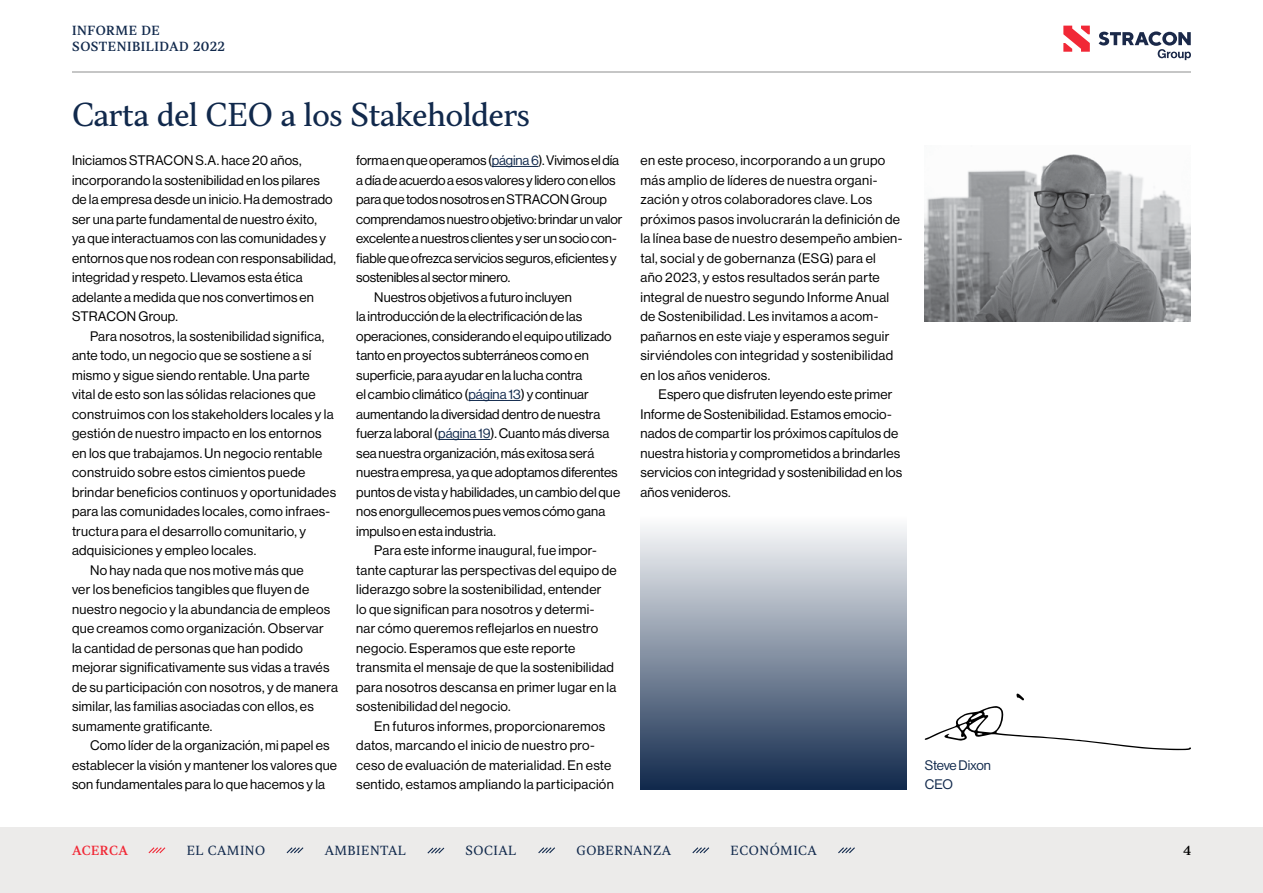
<style>
.page{position:relative;width:1263px;height:893px;background:#fff}
.page>*{position:absolute;margin:0;border:0;box-sizing:border-box;transform-origin:0 0}
.H3_-_Section{font:30px "TT Jenevers Trl";letter-spacing:-.015em;color:#11294c}
.P2a{font:13.5px/19.5px "Haas Grot Disp 55 Roman";letter-spacing:.015em;color:#000}
.P1a{font:13.5px/19.5px "Haas Grot Disp 55 Roman";letter-spacing:.01em;color:#000}
.P2a-2{font:13.5px/19.5px "Haas Grot Disp 55 Roman";letter-spacing:-.01em;color:#000}
.P1a-2{font:13.5px/19.5px "Haas Grot Disp 55 Roman";letter-spacing:-.015em;color:#11294c}
.t1{font:12px "TT Jenevers Trl";letter-spacing:.04em;color:#11294c}
.t2{font:500 12px/16.5px "TT Jenevers Trl";letter-spacing:.04em;color:#11294c}
.t3{font:500 12px "TT Jenevers Trl";letter-spacing:.04em;color:#f12836}
.t4{font:500 12px "TT Jenevers Trl";color:#000}
.s1{color:#11294c}
</style>
<div class="page">
<div style="left:0;top:827px;width:1263px;height:66px;background:#ecebea"></div>
<div style="left:640px;top:516px;width:267px;height:273px;background:linear-gradient(to bottom,#fdfdfd,#11294c)"></div>
<img style="left:925px;top:154px;width:266px;height:167px">
<svg style="left:925px;top:706px;width:266px;height:44px"></svg>
<svg style="left:1016px;top:694px;width:8px;height:6px"></svg>
<hr style="left:492px;top:166px;width:46px;height:1px;background:#11294c">
<hr style="left:468px;top:400px;width:53px;height:1px;background:#11294c">
<hr style="left:438px;top:439px;width:53px;height:1px;background:#11294c">
<svg style="left:1063px;top:26px;width:27px;height:26px"></svg>
<svg style="left:1098px;top:31px;width:93px;height:29px"></svg>
<svg style="left:286px;top:847px;width:18px;height:7px"></svg>
<svg style="left:692px;top:847px;width:18px;height:7px"></svg>
<svg style="left:838px;top:847px;width:17px;height:7px"></svg>
<svg style="left:538px;top:847px;width:17px;height:7px"></svg>
<svg style="left:427px;top:847px;width:18px;height:7px"></svg>
<hr style="left:72px;top:72px;width:1119px;height:1px;background:#b3b4b4">
<svg style="left:148px;top:847px;width:18px;height:7px"></svg>
<p class="t2" style="left:72px;top:22px;width:154px">INFORME DE<br>SOSTENIBILIDAD 2022</p>
<h4 class="H3_-_Section" style="left:72px;top:95px;width:460px">Carta del CEO a los Stakeholders</h4>
<p class="P1a" style="left:72px;top:151px;width:265px">Iniciamos STRACON S.A. hace 20 años, incorporando la sostenibilidad en los pilares de la empresa desde un inicio. Ha demostrado ser una parte fundamental de nuestro éxito,<br>ya que interactuamos con las comunidades y entornos que nos rodean con responsabilidad, integridad y respeto. Llevamos esta ética adelante a medida que nos convertimos en STRACON Group.</p>
<p class="P2a" style="left:72px;top:326px;width:266px;text-indent:18px">Para nosotros, la sostenibilidad significa, ante todo, un negocio que se sostiene a sí mismo y sigue siendo rentable. Una parte vital de esto son las sólidas relaciones que construimos con los stakeholders locales y la gestión de nuestro impacto en los entornos en los que trabajamos. Un negocio rentable construido sobre estos cimientos puede brindar beneficios continuos y oportunidades para las comunidades locales, como infraes&shy;tructura para el desarrollo comunitario, y adquisiciones y empleo locales.</p>
<p class="P2a" style="left:72px;top:560px;width:268px;text-indent:18px">No hay nada que nos motive más que<br>ver los beneficios tangibles que fluyen de nuestro negocio y la abundancia de empleos que creamos como organización. Observar<br>la cantidad de personas que han podido mejorar significativamente sus vidas a través de su participación con nosotros, y de manera similar, las familias asociadas con ellos, es sumamente gratificante.</p>
<p class="P2a" style="left:72px;top:736px;width:267px;text-indent:18px">Como líder de la organización, mi papel es establecer la visión y mantener los valores que son fundamentales para lo que hacemos y la</p>
<p class="P2a-2" style="left:356px;top:151px;width:268px">forma en que operamos (<span class="s1">página 6</span>). Vivimos el día a día de acuerdo a esos valores y lidero con ellos para que todos nosotros en STRACON Group comprendamos nuestro objetivo: brindar un valor excelente a nuestros clientes y ser un socio con&shy;fiable que ofrezca servicios seguros, eficientes y sostenibles al sector minero.</p>
<p class="P2a" style="left:356px;top:287px;width:265px;text-indent:18px">Nuestros objetivos a futuro incluyen<br>la introducción de la electrificación de las operaciones, considerando el equipo utilizado tanto en proyectos subterráneos como en superficie, para ayudar en la lucha contra<br>el cambio climático (<span class="s1">página 13</span>) y continuar aumentando la diversidad dentro de nuestra fuerza laboral (<span class="s1">página 19</span>). Cuanto más diversa sea nuestra organización, más exitosa será nuestra empresa, ya que adoptamos diferentes puntos de vista y habilidades, un cambio del que nos enorgullecemos pues vemos cómo gana impulso en esta industria.</p>
<p class="P2a" style="left:356px;top:541px;width:262px;text-indent:18px">Para este informe inaugural, fue impor&shy;tante capturar las perspectivas del equipo de liderazgo sobre la sostenibilidad, entender<br>lo que significan para nosotros y determi&shy;nar cómo queremos reflejarlos en nuestro negocio. Esperamos que este reporte transmita el mensaje de que la sostenibilidad para nosotros descansa en primer lugar en la sostenibilidad del negocio.</p>
<p class="P2a" style="left:356px;top:716px;width:259px;text-indent:18px">En futuros informes, proporcionaremos datos, marcando el inicio de nuestro pro&shy;ceso de evaluación de materialidad. En este sentido, estamos ampliando la participación</p>
<p class="P2a" style="left:640px;top:151px;width:263px">en este proceso, incorporando a un grupo más amplio de líderes de nuestra organi&shy;zación y otros colaboradores clave. Los próximos pasos involucrarán la definición de la línea base de nuestro desempeño ambien&shy;tal, social y de gobernanza (ESG) para el<br>año 2023, y estos resultados serán parte integral de nuestro segundo Informe Anual de Sostenibilidad. Les invitamos a acom&shy;pañarnos en este viaje y esperamos seguir sirviéndoles con integridad y sostenibilidad en los años venideros.</p>
<p class="P2a" style="left:640px;top:385px;width:263px;text-indent:18px">Espero que disfruten leyendo este primer Informe de Sostenibilidad. Estamos emocio&shy;nados de compartir los próximos capítulos de nuestra historia y comprometidos a brindarles servicios con integridad y sostenibilidad en los años venideros.</p>
<p class="t3" style="left:72px;top:843px;width:57px">ACERCA</p>
<p class="t1" style="left:187px;top:843px;width:80px">EL CAMINO</p>
<p class="t1" style="left:325px;top:843px;width:83px">AMBIENTAL</p>
<p class="t1" style="left:466px;top:843px;width:52px">SOCIAL</p>
<p class="t1" style="left:576px;top:843px;width:96px">GOBERNANZA</p>
<p class="t1" style="left:730px;top:843px;width:88px">ECONÓMICA</p>
<p class="P1a-2" style="left:925px;top:755px;width:68px">Steve Dixon<br>CEO</p>
<p class="t4" style="left:1183px;top:843px;width:9px">4</p>
</div>
